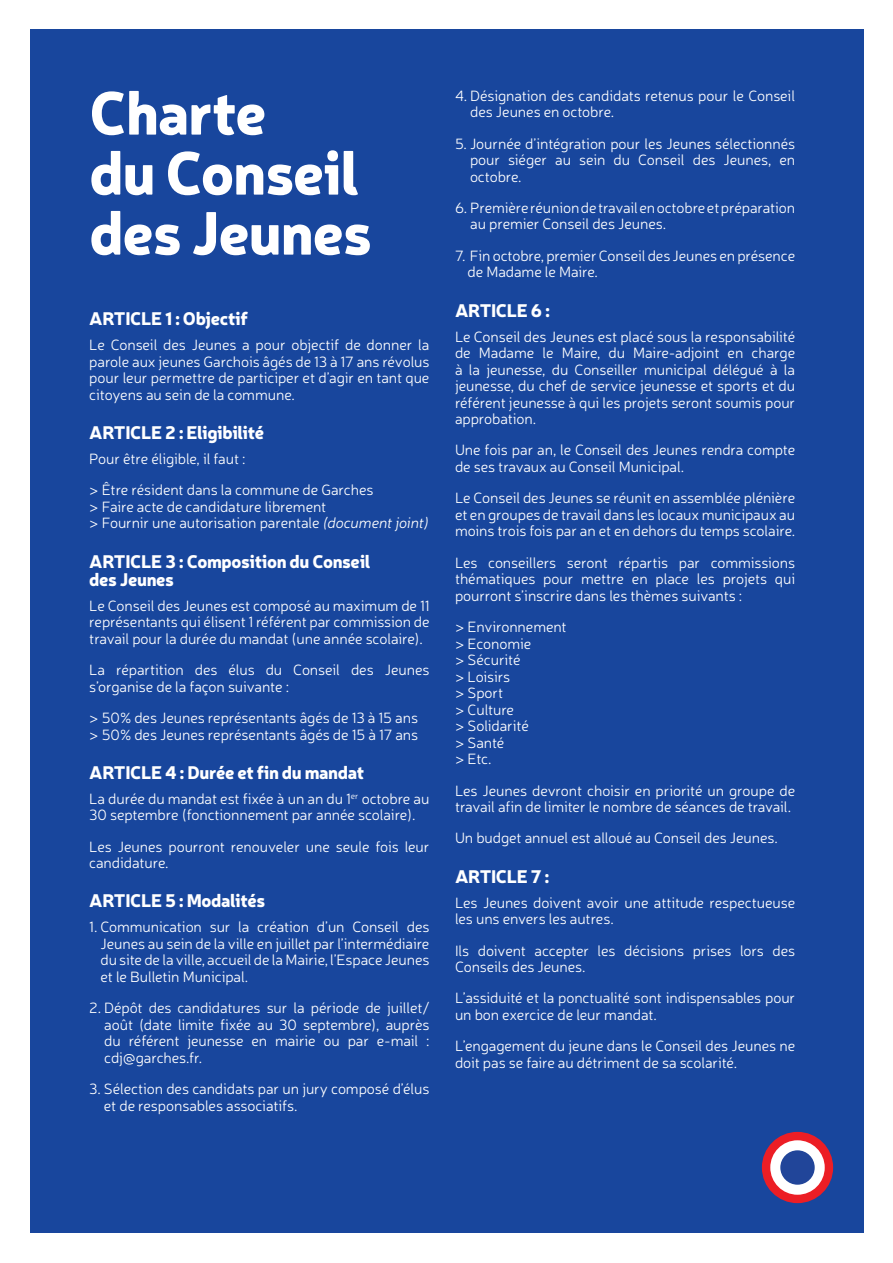
<style>
.page{position:relative;width:893px;height:1263px;background:#fff}
.page>*{position:absolute;margin:0;border:0;box-sizing:border-box;transform-origin:0 0}
.t1{font:900 60px/60px "Neris";letter-spacing:-.02em;color:#fff}
.t2{font:900 18px/18px "Neris";letter-spacing:-.02em;color:#fff}
.t3{font:300 15px/16.5px "Neris";letter-spacing:-.005em;color:#fff}
.s1{font-style:italic}
</style>
<div class="page">
<div style="left:30px;top:30px;width:833px;height:1203px;background:#18469d"></div>
<div style="left:762px;top:1132px;width:71px;height:71px;background:#ec1e25;border-radius:50%"></div>
<div style="left:770px;top:1140px;width:55px;height:55px;background:#fff;border-radius:50%"></div>
<div style="left:780px;top:1150px;width:35px;height:35px;background:#214599;border-radius:50%"></div>
<h1 class="t1" style="left:89px;top:79px;width:284px">Charte<br>du Conseil des Jeunes</h1>
<p class="t2" style="left:89px;top:309px;width:160px">ARTICLE 1 : Objectif</p>
<p class="t3" style="left:89px;top:336px;width:342px;text-align:justify">Le Conseil des Jeunes a pour objectif de donner la parole aux jeunes Garchois âgés de 13 à 17 ans révolus pour leur permettre de participer et d’agir en tant que citoyens au sein de la commune.</p>
<p class="t2" style="left:89px;top:422px;width:176px">ARTICLE 2 : Eligibilité</p>
<p class="t3" style="left:89px;top:443px;width:286px;line-height:31.3px">Pour être éligible, il faut :<br>&gt; Être résident dans la commune de Garches</p>
<p class="t3" style="left:89px;top:498px;width:341px">&gt; Faire acte de candidature librement<br>&gt; Fournir une autorisation parentale <span class="s1">(document joint)</span></p>
<p class="t2" style="left:89px;top:551px;width:283px">ARTICLE 3 : Composition du Conseil des Jeunes</p>
<p class="t3" style="left:89px;top:597px;width:342px;text-align:justify">Le Conseil des Jeunes est composé au maximum de 11 représentants qui élisent 1 référent par commission de travail pour la durée du mandat (une année scolaire).</p>
<p class="t3" style="left:89px;top:661px;width:342px">La répartition des élus du Conseil des Jeunes s’organise de la façon suivante :</p>
<p class="t3" style="left:89px;top:709px;width:330px">&gt; 50% des Jeunes représentants âgés de 13 à 15 ans &gt; 50% des Jeunes représentants âgés de 15 à 17 ans</p>
<p class="t2" style="left:89px;top:762px;width:277px">ARTICLE 4 : Durée et fin du mandat</p>
<p class="t3" style="left:89px;top:790px;width:342px">La durée du mandat est fixée à un an du 1<sup>er</sup> octobre au<br>30 septembre (fonctionnement par année scolaire).</p>
<p class="t3" style="left:89px;top:838px;width:342px">Les Jeunes pourront renouveler une seule fois leur candidature.</p>
<p class="t2" style="left:89px;top:891px;width:177px">ARTICLE 5 : Modalités</p>
<p class="t3" style="left:100px;top:918px;width:330px;text-align:justify;text-indent:-11px">1. Communication sur la création d’un Conseil des Jeunes au sein de la ville en juillet par l’intermédiaire du site de la ville, accueil de la Mairie, l’Espace Jeunes et le Bulletin Municipal.</p>
<p class="t3" style="left:104px;top:999px;width:327px;text-align:justify;text-indent:-15px">2. Dépôt des candidatures sur la période de juillet/ août (date limite fixée au 30 septembre), auprès du référent jeunesse en mairie ou par e-mail : cdj@garches.fr.</p>
<p class="t3" style="left:104px;top:1080px;width:327px;text-indent:-15px">3. Sélection des candidats par un jury composé d’élus et de responsables associatifs.</p>
<p class="t3" style="left:470px;top:87px;width:326px;text-indent:-15px">4. Désignation des candidats retenus pour le Conseil des Jeunes en octobre.</p>
<p class="t3" style="left:470px;top:135px;width:327px;text-align:justify;text-indent:-15px">5. Journée d’intégration pour les Jeunes sélectionnés pour siéger au sein du Conseil des Jeunes, en octobre.</p>
<p class="t3" style="left:470px;top:199px;width:326px;text-indent:-15px">6. Première réunion de travail en octobre et préparation au premier Conseil des Jeunes.</p>
<p class="t3" style="left:468px;top:247px;width:329px;text-indent:-13px">7. Fin octobre, premier Conseil des Jeunes en présence de Madame le Maire.</p>
<p class="t2" style="left:455px;top:300px;width:97px">ARTICLE 6 :</p>
<p class="t3" style="left:455px;top:328px;width:342px;text-align:justify">Le Conseil des Jeunes est placé sous la responsabilité de Madame le Maire, du Maire-adjoint en charge à la jeunesse, du Conseiller municipal délégué à la jeunesse, du chef de service jeunesse et sports et du référent jeunesse à qui les projets seront soumis pour approbation.</p>
<p class="t3" style="left:455px;top:441px;width:342px">Une fois par an, le Conseil des Jeunes rendra compte de ses travaux au Conseil Municipal.</p>
<p class="t3" style="left:455px;top:489px;width:342px;text-align:justify">Le Conseil des Jeunes se réunit en assemblée plénière et en groupes de travail dans les locaux municipaux au moins trois fois par an et en dehors du temps scolaire.</p>
<p class="t3" style="left:455px;top:554px;width:342px;text-align:justify">Les conseillers seront répartis par commissions thématiques pour mettre en place les projets qui pourront s’inscrire dans les thèmes suivants :</p>
<p class="t3" style="left:455px;top:618px;width:113px">&gt; Environnement &gt; Economie<br>&gt; Sécurité<br>&gt; Loisirs<br>&gt; Sport<br>&gt; Culture<br>&gt; Solidarité<br>&gt; Santé<br>&gt; Etc.</p>
<p class="t3" style="left:455px;top:781px;width:342px">Les Jeunes devront choisir en priorité un groupe de travail afin de limiter le nombre de séances de travail.</p>
<p class="t3" style="left:455px;top:829px;width:324px">Un budget annuel est alloué au Conseil des Jeunes.</p>
<p class="t2" style="left:455px;top:866px;width:96px">ARTICLE 7 :</p>
<p class="t3" style="left:455px;top:894px;width:342px">Les Jeunes doivent avoir une attitude respectueuse les uns envers les autres.</p>
<p class="t3" style="left:455px;top:942px;width:342px">Ils doivent accepter les décisions prises lors des<br>Conseils des Jeunes.</p>
<p class="t3" style="left:455px;top:989px;width:342px">L’assiduité et la ponctualité sont indispensables pour un bon exercice de leur mandat.</p>
<p class="t3" style="left:455px;top:1037px;width:342px">L’engagement du jeune dans le Conseil des Jeunes ne doit pas se faire au détriment de sa scolarité.</p>
</div>
